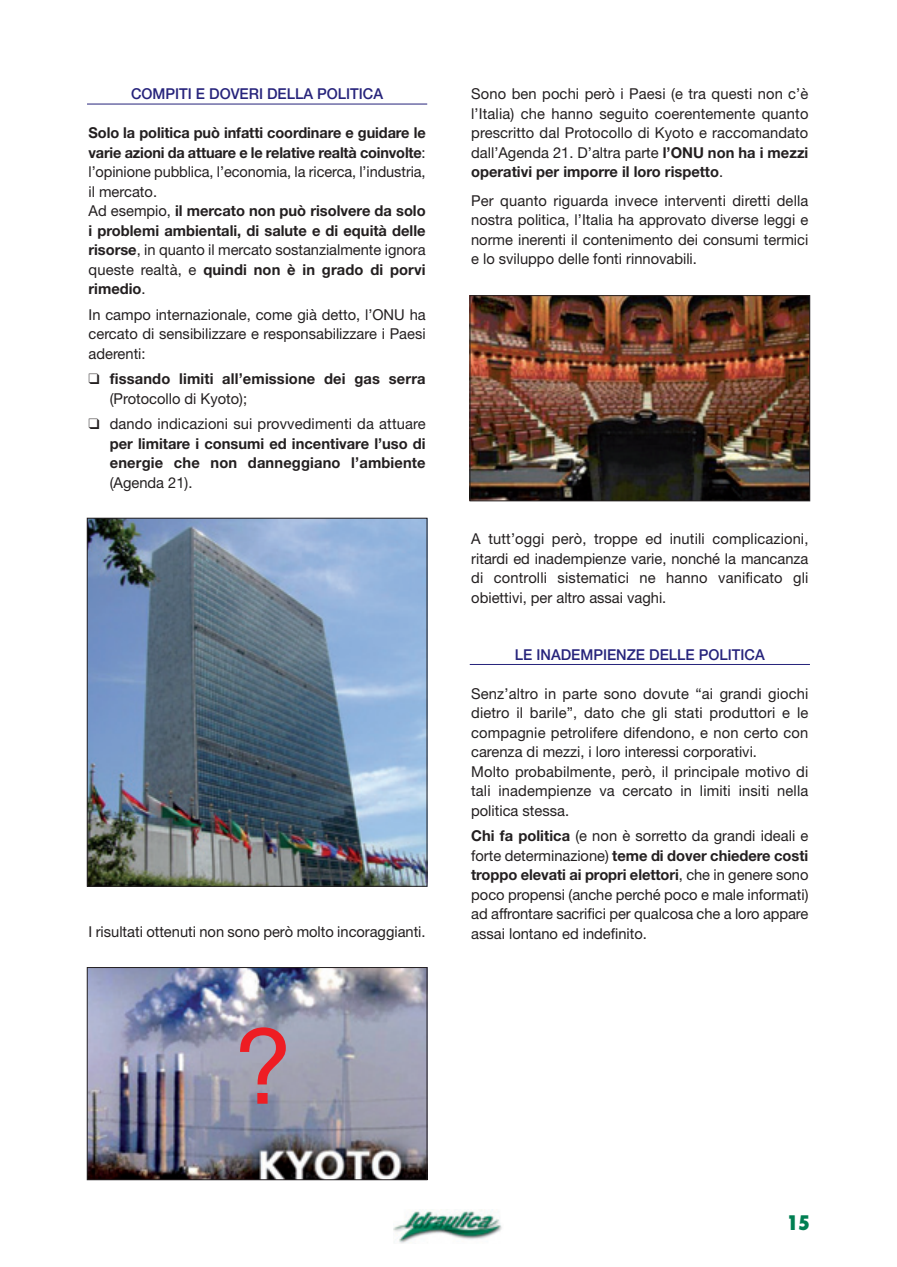
<style>
.page{position:relative;width:897px;height:1267px;background:#fff}
.page>*{position:absolute;margin:0;border:0;box-sizing:border-box;transform-origin:0 0}
.t1{font:105px "Helvetica";color:#ee1d23}
.t2{font:800 condensed 19.5px "Futura";color:#007f52}
.t3{font:15px/19.5px "Helvetica Neue";color:#231f20;text-align:justify}
.t4{font:700 15px/19.5px "Helvetica Neue";color:#231f20}
.t5{font:500 15px "Helvetica Neue";color:#26237b}
.s1{font-weight:400}
.s2{font-weight:700}
</style>
<div class="page">
<img style="left:86px;top:103px;width:725px;height:1141px">
<p class="t5" style="left:131px;top:89px;width:254px">COMPITI E DOVERI DELLA POLITICA</p>
<p class="t4" style="left:89px;top:124px;width:339px">Solo la politica può infatti coordinare e guidare le varie azioni da attuare e le relative realtà coinvolte<span class="s1">: l’opinione pubblica, l’economia, la ricerca, l’industria, il mercato.<br>Ad esempio,</span> il mercato non può risolvere da solo i problemi ambientali, di salute e di equità delle risorse<span class="s1">, in quanto il mercato sostanzialmente ignora queste realtà, e</span> quindi non è in grado di porvi rimedio<span class="s1">.</span></p>
<p class="t3" style="left:88px;top:306px;width:339px">In campo internazionale, come già detto, l’ONU ha cercato di sensibilizzare e responsabilizzare i Paesi aderenti:</p>
<p class="t4" style="left:110px;top:370px;width:317px;text-indent:-21px">❑ fissando limiti all’emissione dei gas serra <span class="s1">(Protocollo di Kyoto);</span></p>
<p class="t4" style="left:110px;top:415px;width:317px;text-align:justify;text-indent:-21px">❑ <span class="s1">dando indicazioni sui provvedimenti da attuare </span>per limitare i consumi ed incentivare l’uso di energie che non danneggiano l’ambiente</p>
<p class="t3" style="left:110px;top:474px;width:84px">(Agenda 21).</p>
<p class="t3" style="left:89px;top:923px;width:339px">I risultati ottenuti non sono però molto incoraggianti.</p>
<h1 class="t1" style="left:234px;top:1028px;width:60px">?</h1>
<p class="t3" style="left:471px;top:86px;width:339px">Sono ben pochi però i Paesi (e tra questi non c’è l’Italia) che hanno seguito coerentemente quanto prescritto dal Protocollo di Kyoto e raccomandato dall’Agenda 21. D’altra parte <span class="s2">l’ONU non ha i mezzi operativi per imporre il loro rispetto</span>.</p>
<p class="t3" style="left:471px;top:192px;width:339px">Per quanto riguarda invece interventi diretti della nostra politica, l’Italia ha approvato diverse leggi e norme inerenti il contenimento dei consumi termici e lo sviluppo delle fonti rinnovabili.</p>
<p class="t3" style="left:471px;top:530px;width:339px">A tutt’oggi però, troppe ed inutili complicazioni, ritardi ed inadempienze varie, nonché la mancanza di controlli sistematici ne hanno vanificato gli obiettivi, per altro assai vaghi.</p>
<p class="t5" style="left:515px;top:649px;width:251px">LE INADEMPIENZE DELLE POLITICA</p>
<p class="t3" style="left:471px;top:685px;width:339px;text-align:left">Senz’altro in parte sono dovute “ai grandi giochi dietro il barile”, dato che gli stati produttori e le compagnie petrolifere difendono, e non certo con carenza di mezzi, i loro interessi corporativi.<br>Molto probabilmente, però, il principale motivo di tali inadempienze va cercato in limiti insiti nella politica stessa.</p>
<p class="t3" style="left:471px;top:827px;width:339px"><span class="s2">Chi fa politica</span> (e non è sorretto da grandi ideali e forte determinazione) <span class="s2">teme di dover chiedere costi troppo elevati ai propri elettori</span>, che in genere sono poco propensi (anche perché poco e male informati) ad affrontare sacrifici per qualcosa che a loro appare assai lontano ed indefinito.</p>
<h2 class="t2" style="left:786px;top:1214px;width:25px">15</h2>
</div>
